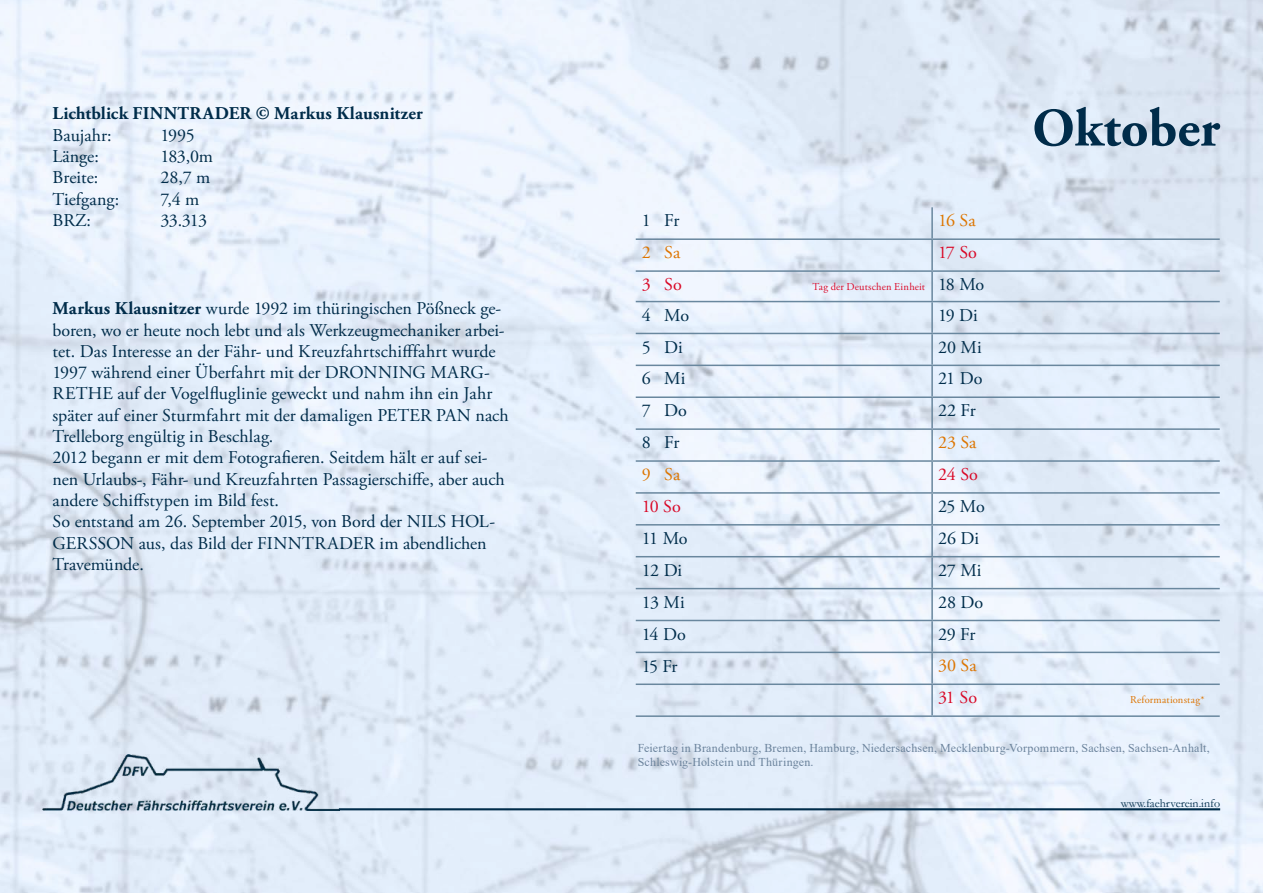
<style>
.page{position:relative;width:1263px;height:893px;background:#fff}
.page>*{position:absolute;margin:0;border:0;box-sizing:border-box;transform-origin:0 0}
.t1{font:700 54px "Adobe Garamond Pro";color:#002c4a}
.t2{font:18px/21.3px "Adobe Garamond Pro";color:#002c4a}
.t3{font:18px "Adobe Garamond Pro";letter-spacing:-.01em;color:#002d4b}
.t4{font:700 18px "Adobe Garamond Pro";letter-spacing:.01em;color:#002c4a}
.t5{font:18px "Adobe Garamond Pro";letter-spacing:.005em;color:#d90827}
.t6{font:18px "Adobe Garamond Pro";color:#dd7500}
.t7{font:12px/13.5px "Times New Roman";letter-spacing:.015em;color:#6b839c}
.t8{font:12px "Garamond";color:#002c4a}
.t9{font:10.5px "Adobe Garamond Pro";letter-spacing:.015em;color:#db0929}
.t10{font:10.5px "Adobe Garamond Pro";letter-spacing:.02em;color:#dd7502}
.s1{font-weight:700}
.s2{font-size:18px;color:#002d4b}
.s3{color:#002c4a}
.s4{color:#002d4b}
</style>
<div class="page">
<img style="left:0;top:0;width:1263px;height:893px">
<img style="left:43px;top:755px;width:297px;height:56px">
<hr style="left:339px;top:808px;width:881px;height:2px;background:#002c4a">
<hr style="left:931px;top:207px;width:2px;height:31px;background:#69879e">
<hr style="left:636px;top:238px;width:296px;height:2px;background:#69879e">
<hr style="left:932px;top:238px;width:288px;height:2px;background:#69879e">
<hr style="left:931px;top:240px;width:2px;height:30px;background:#69879e">
<hr style="left:636px;top:270px;width:296px;height:2px;background:#69879e">
<hr style="left:932px;top:270px;width:288px;height:2px;background:#69879e">
<hr style="left:931px;top:272px;width:2px;height:29px;background:#69879e">
<hr style="left:636px;top:301px;width:296px;height:1px;background:#69879e">
<hr style="left:932px;top:301px;width:288px;height:1px;background:#69879e">
<hr style="left:931px;top:302px;width:2px;height:31px;background:#69879e">
<hr style="left:636px;top:333px;width:296px;height:1px;background:#69879e">
<hr style="left:932px;top:333px;width:288px;height:1px;background:#69879e">
<hr style="left:931px;top:334px;width:2px;height:31px;background:#69879e">
<hr style="left:636px;top:365px;width:296px;height:1px;background:#69879e">
<hr style="left:932px;top:365px;width:288px;height:1px;background:#69879e">
<hr style="left:931px;top:366px;width:2px;height:30px;background:#69879e">
<hr style="left:636px;top:396px;width:296px;height:2px;background:#69879e">
<hr style="left:932px;top:396px;width:288px;height:2px;background:#69879e">
<hr style="left:931px;top:398px;width:2px;height:30px;background:#69879e">
<hr style="left:636px;top:428px;width:296px;height:2px;background:#69879e">
<hr style="left:932px;top:428px;width:288px;height:2px;background:#69879e">
<hr style="left:931px;top:430px;width:2px;height:30px;background:#69879e">
<hr style="left:636px;top:460px;width:296px;height:2px;background:#69879e">
<hr style="left:932px;top:460px;width:288px;height:2px;background:#69879e">
<hr style="left:931px;top:462px;width:2px;height:30px;background:#69879e">
<hr style="left:636px;top:492px;width:296px;height:2px;background:#69879e">
<hr style="left:932px;top:492px;width:288px;height:2px;background:#69879e">
<hr style="left:931px;top:494px;width:2px;height:30px;background:#69879e">
<hr style="left:636px;top:524px;width:296px;height:2px;background:#69879e">
<hr style="left:932px;top:524px;width:288px;height:2px;background:#69879e">
<hr style="left:931px;top:526px;width:2px;height:30px;background:#69879e">
<hr style="left:636px;top:556px;width:296px;height:1px;background:#69879e">
<hr style="left:932px;top:556px;width:288px;height:1px;background:#69879e">
<hr style="left:931px;top:557px;width:2px;height:31px;background:#69879e">
<hr style="left:636px;top:588px;width:296px;height:1px;background:#69879e">
<hr style="left:932px;top:588px;width:288px;height:1px;background:#69879e">
<hr style="left:931px;top:589px;width:2px;height:31px;background:#69879e">
<hr style="left:636px;top:620px;width:296px;height:1px;background:#69879e">
<hr style="left:932px;top:620px;width:288px;height:1px;background:#69879e">
<hr style="left:931px;top:621px;width:2px;height:31px;background:#69879e">
<hr style="left:931px;top:653px;width:2px;height:30px;background:#69879e">
<hr style="left:636px;top:683px;width:296px;height:2px;background:#69879e">
<hr style="left:932px;top:683px;width:288px;height:2px;background:#69879e">
<hr style="left:931px;top:685px;width:2px;height:30px;background:#69879e">
<hr style="left:636px;top:715px;width:296px;height:2px;background:#69879e">
<hr style="left:932px;top:715px;width:288px;height:2px;background:#69879e">
<hr style="left:636px;top:652px;width:296px;height:1px;background:#69879e">
<hr style="left:932px;top:652px;width:288px;height:1px;background:#69879e">
<p class="t4" style="left:53px;top:103px;width:372px">Lichtblick FINNTRADER © Markus Klausnitzer</p>
<p class="t2" style="left:53px;top:125px;width:60px">Baujahr:</p>
<p class="t2" style="left:161px;top:125px;width:36px">1995</p>
<p class="t2" style="left:53px;top:146px;width:48px">Länge:</p>
<p class="t2" style="left:161px;top:146px;width:54px">183,0m</p>
<p class="t2" style="left:53px;top:168px;width:47px">Breite:</p>
<p class="t2" style="left:161px;top:168px;width:51px">28,7 m</p>
<p class="t2" style="left:53px;top:189px;width:68px">Tiefgang:</p>
<p class="t2" style="left:161px;top:189px;width:40px">7,4 m</p>
<p class="t2" style="left:53px;top:210px;width:40px">BRZ:</p>
<p class="t2" style="left:161px;top:210px;width:48px">33.313</p>
<p class="t2" style="left:53px;top:299px;width:458px"><span class="s1">Markus Klausnitzer</span> wurde 1992 im thüringischen Pößneck ge&shy;boren, wo er heute noch lebt und als Werkzeugmechaniker arbei&shy;tet. Das Interesse an der Fähr- und Kreuzfahrtschifffahrt wurde 1997 während einer Überfahrt mit der DRONNING MARG-RETHE auf der Vogelfluglinie geweckt und nahm ihn ein Jahr später auf einer Sturmfahrt mit der damaligen PETER PAN nach Trelleborg engültig in Beschlag.<br>2012 begann er mit dem Fotografieren. Seitdem hält er auf sei&shy;nen Urlaubs-, Fähr- und Kreuzfahrten Passagierschiffe, aber auch andere Schiffstypen im Bild fest.<br>So entstand am 26. September 2015, von Bord der NILS HOL-GERSSON aus, das Bild der FINNTRADER im abendlichen Travemünde.</p>
<h1 class="t1" style="left:1032px;top:97px;width:189px">Oktober</h1>
<p class="t3" style="left:642px;top:210px;width:39px">1 Fr</p>
<p class="t6" style="left:938px;top:210px;width:39px">16 Sa</p>
<p class="t6" style="left:642px;top:242px;width:40px">2 Sa</p>
<p class="t5" style="left:938px;top:242px;width:40px">17 So</p>
<p class="t5" style="left:642px;top:274px;width:42px">3 So</p>
<p class="t9" style="left:812px;top:280px;width:173px">Tag der Deutschen Einheit <span class="s2">18 Mo</span></p>
<p class="t3" style="left:642px;top:304px;width:49px">4 Mo</p>
<p class="t3" style="left:938px;top:304px;width:41px">19 Di</p>
<p class="t3" style="left:642px;top:336px;width:42px">5 Di</p>
<p class="t3" style="left:938px;top:336px;width:45px">20 Mi</p>
<p class="t3" style="left:642px;top:368px;width:45px">6 Mi</p>
<p class="t3" style="left:938px;top:368px;width:46px">21 Do</p>
<p class="t3" style="left:642px;top:400px;width:47px">7 Do</p>
<p class="t3" style="left:938px;top:400px;width:39px">22 <span class="s3">Fr</span></p>
<p class="t2" style="left:642px;top:432px;width:39px"><span class="s4">8</span> Fr</p>
<p class="t6" style="left:938px;top:432px;width:40px">23 Sa</p>
<p class="t6" style="left:642px;top:464px;width:40px">9 Sa</p>
<p class="t5" style="left:938px;top:464px;width:41px">24 So</p>
<p class="t5" style="left:642px;top:495px;width:41px">10 So</p>
<p class="t3" style="left:938px;top:495px;width:48px">25 Mo</p>
<p class="t3" style="left:642px;top:527px;width:47px">11 Mo</p>
<p class="t3" style="left:938px;top:527px;width:42px">26 Di</p>
<p class="t3" style="left:642px;top:559px;width:42px">12 Di</p>
<p class="t3" style="left:938px;top:559px;width:45px">27 Mi</p>
<p class="t3" style="left:642px;top:591px;width:45px">13 Mi</p>
<p class="t3" style="left:938px;top:591px;width:47px">28 Do</p>
<p class="t3" style="left:642px;top:623px;width:45px">14 Do</p>
<p class="t3" style="left:938px;top:623px;width:39px">29 <span class="s3">Fr</span></p>
<p class="t3" style="left:642px;top:655px;width:37px">15 <span class="s3">Fr</span></p>
<p class="t6" style="left:938px;top:655px;width:40px">30 Sa</p>
<p class="t5" style="left:938px;top:687px;width:40px">31 So</p>
<p class="t10" style="left:1130px;top:694px;width:76px">Reformationstag*</p>
<p class="t7" style="left:638px;top:741px;width:573px">Feiertag in Brandenburg, Bremen, Hamburg, Niedersachsen, Mecklenburg-Vorpommern, Sachsen, Sachsen-Anhalt,<br>Schleswig-Holstein und Thüringen.</p>
<p class="t8" style="left:1121px;top:795px;width:101px">www.faehrverein.info</p>
</div>
